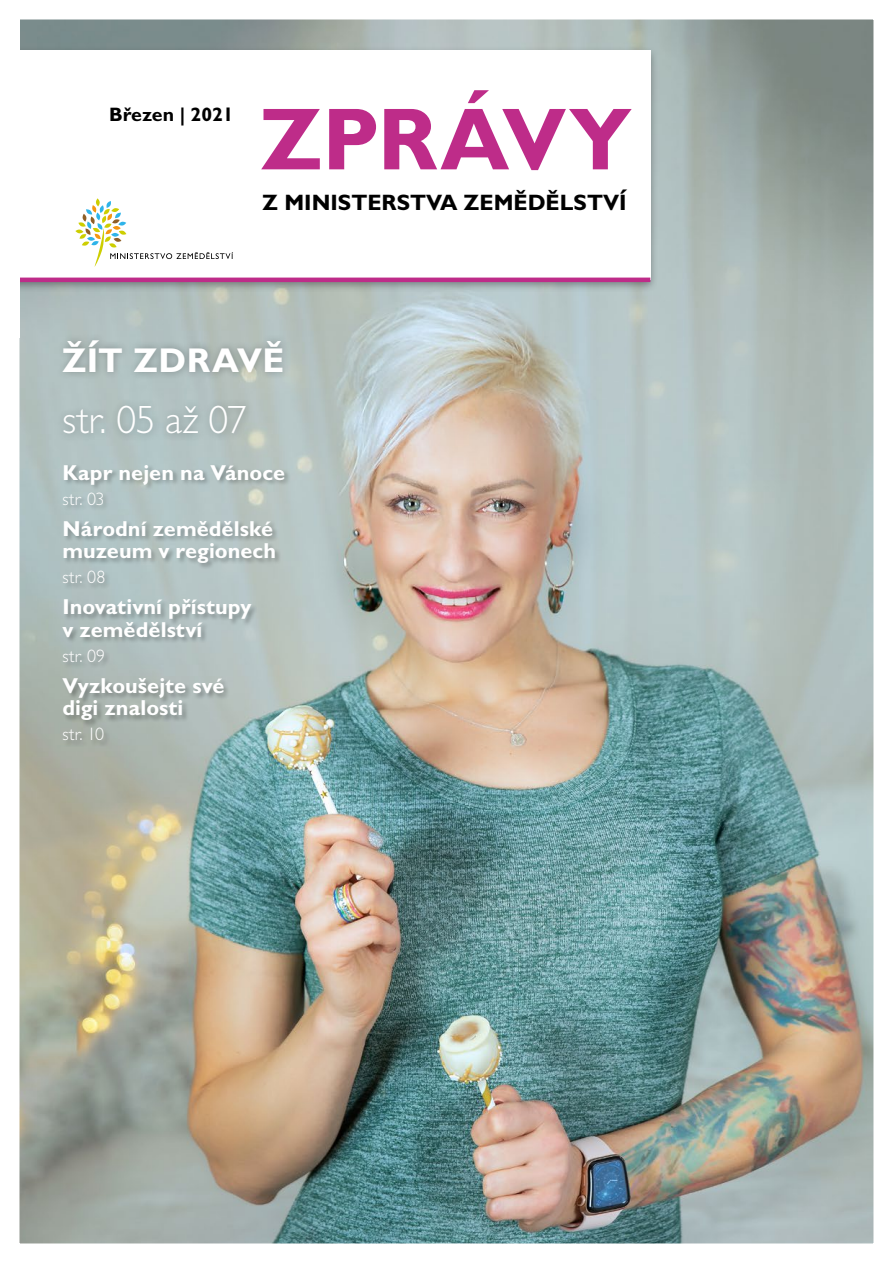
<style>
.page{position:relative;width:893px;height:1263px;background:#fff}
.page>*{position:absolute;margin:0;border:0;box-sizing:border-box;transform-origin:0 0}
.t1{font:700 88.5px "Gill Sans";letter-spacing:-.01em;color:#be2c89}
.t2{font:300 39.6px "Gill Sans MT Pro";letter-spacing:-.005em;color:#fff}
.t3{font:700 34.5px "Gill Sans MT Pro";letter-spacing:.015em;color:#fff}
.t4{font:700 22.35px "Gill Sans MT Pro";color:#000}
.t5{font:700 21.75px/22.5px "Gill Sans MT Pro";color:#fff}
.t6{font:700 19.5px "Gill Sans MT Pro";color:#000}
.t7{font:300 18px "Gill Sans MT Pro";color:#fff}
</style>
<div class="page">
<img style="left:21px;top:21px;width:851px;height:1221px">
<div style="left:0;top:46px;width:659px;height:246px;background:#000;opacity:.35"></div>
<div style="left:0;top:50px;width:650px;height:230px;background:#fff"></div>
<hr style="left:0;top:278px;width:650px;height:4px;background:#be2c89">
<svg style="left:78px;top:198px;width:155px;height:69px"></svg>
<div style="left:0;top:0;width:19px;height:337px;background:#fff"></div>
<div style="left:62px;top:464px;width:229px;height:283px;background:#000;opacity:.27"></div>
<div style="left:57px;top:333px;width:234px;height:109px;background:#000;opacity:.27"></div>
<p class="t6" style="left:109px;top:102px;width:126px">Březen | 2021</p>
<h1 class="t1" style="left:261px;top:86px;width:372px">ZPRÁVY</h1>
<p class="t4" style="left:263px;top:188px;width:366px">Z MINISTERSTVA ZEMĚDĚLSTVÍ</p>
<h3 class="t3" style="left:62px;top:339px;width:223px">ŽÍT ZDRAVĚ</h3>
<h2 class="t2" style="left:62px;top:396px;width:186px">str. 05 až 07</h2>
<p class="t5" style="left:62px;top:461px;width:224px">Kapr nejen na Vánoce</p>
<p class="t7" style="left:62px;top:488px;width:44px">str. 03</p>
<p class="t5" style="left:62px;top:517px;width:215px">Národní zemědělské muzeum v regionech</p>
<p class="t7" style="left:62px;top:566px;width:44px">str. 08</p>
<p class="t5" style="left:62px;top:595px;width:190px">Inovativní přístupy v zemědělství</p>
<p class="t7" style="left:62px;top:645px;width:44px">str. 09</p>
<p class="t5" style="left:62px;top:674px;width:164px">Vyzkoušejte své digi znalosti</p>
<p class="t7" style="left:62px;top:723px;width:43px">str. 10</p>
</div>
